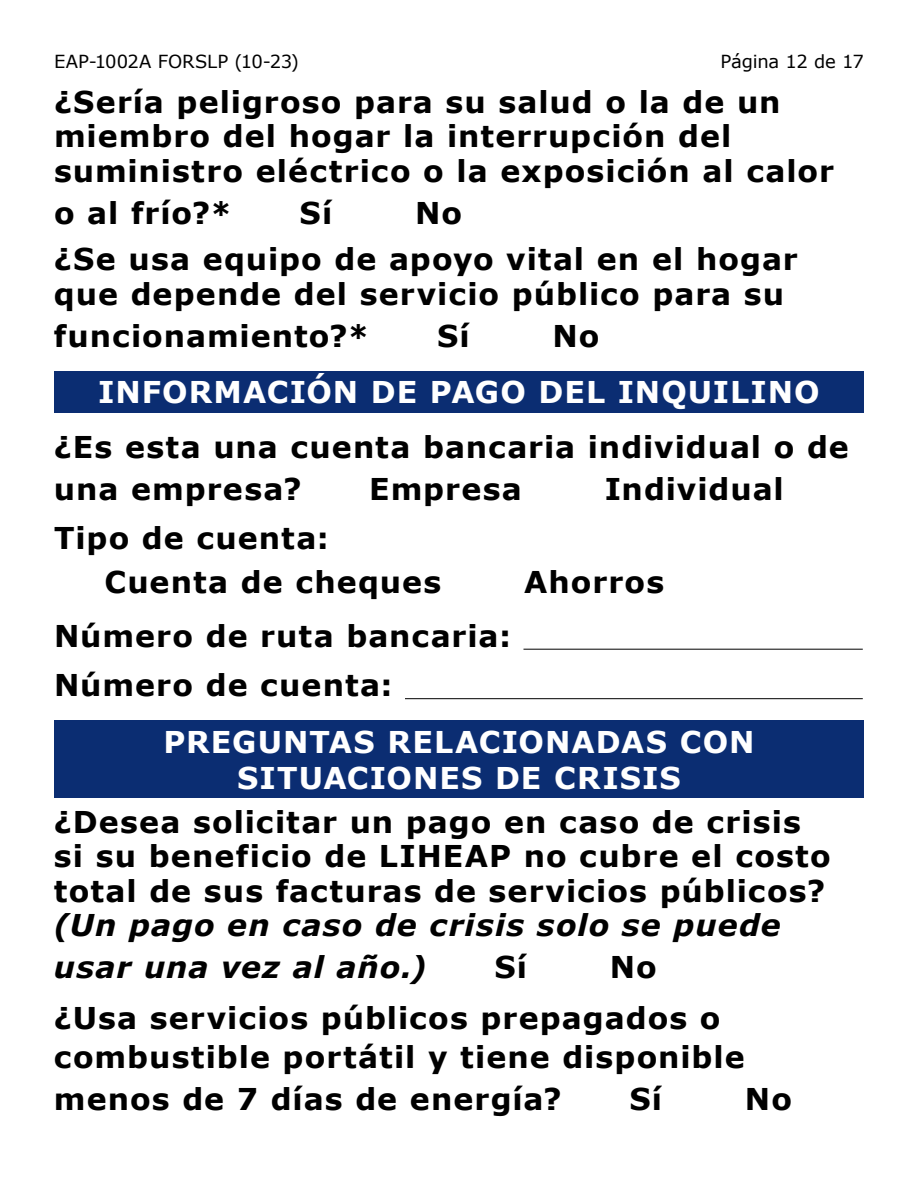
<style>
.page{position:relative;width:918px;height:1188px;background:#fff}
.page>*{position:absolute;margin:0;border:0;box-sizing:border-box;transform-origin:0 0}
.t1{font:700 30px/34.5px "Verdana";letter-spacing:.035em;color:#000}
.t2{font:700 30px/36px "Verdana";letter-spacing:.035em;color:#fff;text-align:center}
.t3{font:italic 700 30px/42px "Verdana";letter-spacing:.035em;color:#000}
.t4{font:18px "Verdana";letter-spacing:-.01em;color:#000}
</style>
<div class="page">
<hr style="left:405px;top:698px;width:458px;height:1px;background:#000">
<hr style="left:524px;top:649px;width:339px;height:1px;background:#000">
<div style="left:54px;top:371px;width:810px;height:42px;background:#0b2d72"></div>
<div style="left:54px;top:720px;width:810px;height:78px;background:#0b2d72"></div>
<p class="t4" style="left:54px;top:49px;width:247px">EAP-1002A FORSLP (10-23)</p>
<p class="t4" style="left:720px;top:49px;width:145px">Página 12 de 17</p>
<p class="t1" style="left:54px;top:84px;width:782px">¿Sería peligroso para su salud o la de un miembro del hogar la interrupción del suministro eléctrico o la exposición al calor</p>
<p class="t1" style="left:54px;top:195px;width:179px">o al frío?*</p>
<p class="t1" style="left:300px;top:195px;width:34px">Sí</p>
<p class="t1" style="left:54px;top:189px;width:745px;line-height:46.5px;text-indent:361px">No<br>¿Se usa equipo de apoyo vital en el hogar</p>
<p class="t1" style="left:54px;top:272px;width:732px;line-height:42px">que depende del servicio público para su funcionamiento?*</p>
<p class="t1" style="left:437px;top:318px;width:34px">Sí</p>
<p class="t1" style="left:553px;top:318px;width:49px">No</p>
<p class="t2" style="left:98px;top:374px;width:723px">INFORMACIÓN DE PAGO DEL INQUILINO</p>
<p class="t1" style="left:54px;top:425px;width:796px;line-height:42px">¿Es esta una cuenta bancaria individual o de una empresa?</p>
<p class="t1" style="left:369px;top:471px;width:154px">Empresa</p>
<p class="t1" style="left:605px;top:471px;width:181px">Individual</p>
<p class="t1" style="left:104px;top:516px;width:339px;line-height:43.5px;text-indent:-50px">Tipo de cuenta:<br>Cuenta de cheques</p>
<p class="t1" style="left:524px;top:564px;width:141px">Ahorros</p>
<p class="t1" style="left:54px;top:611px;width:459px;line-height:49.5px">Número de ruta bancaria:<br>Número de cuenta:</p>
<p class="t2" style="left:163px;top:723px;width:593px">PREGUNTAS RELACIONADAS CON<br>SITUACIONES DE CRISIS</p>
<p class="t1" style="left:54px;top:804px;width:778px">¿Desea solicitar un pago en caso de crisis si su beneficio de LIHEAP no cubre el costo total de sus facturas de servicios públicos?</p>
<p class="t3" style="left:54px;top:904px;width:728px">(Un pago en caso de crisis solo se puede usar una vez al año.)</p>
<p class="t1" style="left:494px;top:950px;width:34px">Sí</p>
<p class="t1" style="left:54px;top:941px;width:668px;line-height:51px;text-indent:556px">No ¿Usa servicios públicos prepagados o</p>
<p class="t1" style="left:54px;top:1036px;width:692px;line-height:42px">combustible portátil y tiene disponible menos de 7 días de energía?</p>
<p class="t1" style="left:629px;top:1082px;width:34px">Sí</p>
<p class="t1" style="left:745px;top:1082px;width:49px">No</p>
</div>
